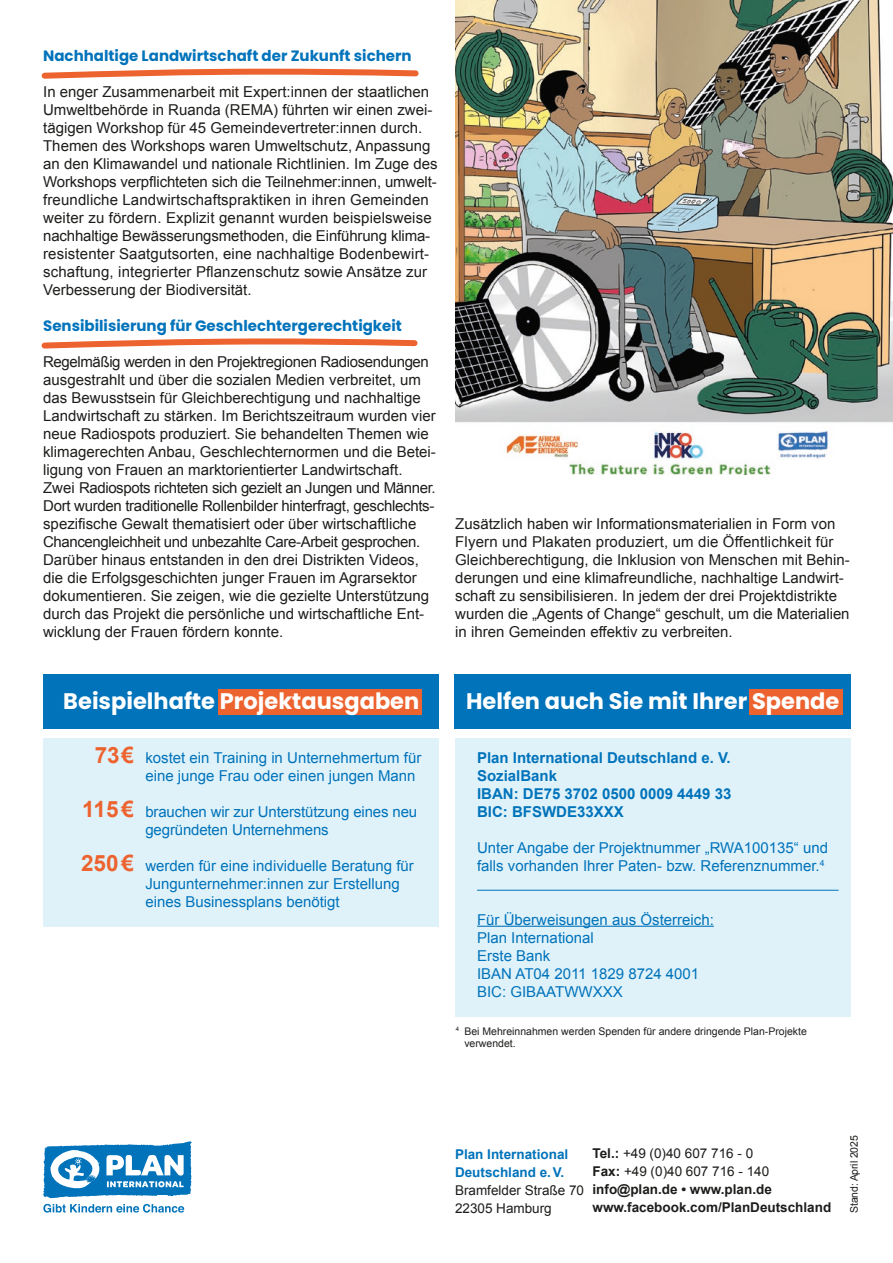
<style>
.page{position:relative;width:893px;height:1263px;background:#fff}
.page>*{position:absolute;margin:0;border:0;box-sizing:border-box;transform-origin:0 0}
.t1{font:700 22.5px "Poppins";color:#fff}
.t2{font:700 22.5px "Arial";color:#ed632f}
.t3{font:15px/18px "Arial";color:#1d1d1b}
.t4{font:15px/18px "Arial";color:#0073bb}
.t5{font:700 15px "Poppins";color:#0073bb}
.t6{font:700 15px/18px "Arial";color:#0073bb}
.t7{font:700 13.5px/18px "Arial";color:#1d1d1b}
.t8{font:700 13.5px/18px "Arial";color:#0073bb}
.t9{font:13.5px/18px "Arial";color:#1d1d1b}
.t10{font:10.5px/12px "Arial";color:#1d1d1b}
.s1{font-weight:400}
</style>
<div class="page">
<svg style="left:43px;top:1141px;width:149px;height:57px"></svg>
<svg style="left:43px;top:1204px;width:141px;height:8px"></svg>
<img style="left:455px;top:0;width:438px;height:475px">
<svg style="left:41px;top:338px;width:377px;height:11px"></svg>
<div style="left:43px;top:674px;width:395px;height:54px;background:#0073bb"></div>
<div style="left:43px;top:738px;width:396px;height:188px;background:#e0f2f9"></div>
<div style="left:218px;top:689px;width:203px;height:26px;background:#ed632f"></div>
<div style="left:456px;top:738px;width:395px;height:278px;background:#e0f2f9"></div>
<hr style="left:477px;top:926px;width:237px;height:1px;background:#0073bb">
<hr style="left:477px;top:890px;width:361px;height:1px;background:#0073bb">
<svg style="left:41px;top:68px;width:378px;height:11px"></svg>
<div style="left:454px;top:674px;width:396px;height:54px;background:#0073bb"></div>
<div style="left:749px;top:689px;width:94px;height:26px;background:#ed632f"></div>
<p class="t5" style="left:43px;top:47px;width:370px">Nachhaltige Landwirtschaft der Zukunft sichern</p>
<p class="t3" style="left:43px;top:82px;width:396px">In enger Zusammenarbeit mit Expert:innen der staatlichen Umweltbehörde in Ruanda (REMA) führten wir einen zwei&shy;tägigen Workshop für 45 Gemeindevertreter:innen durch.<br>Themen des Workshops waren Umweltschutz, Anpassung an den Klimawandel und nationale Richtlinien. Im Zuge des Workshops verpflichteten sich die Teilnehmer:innen, umwelt&shy;freundliche Landwirtschaftspraktiken in ihren Gemeinden weiter zu fördern. Explizit genannt wurden beispielsweise nachhaltige Bewässerungsmethoden, die Einführung klima&shy;resistenter Saatgutsorten, eine nachhaltige Bodenbewirt&shy;schaftung, integrierter Pflanzenschutz sowie Ansätze zur Verbesserung der Biodiversität.</p>
<p class="t5" style="left:43px;top:317px;width:360px">Sensibilisierung für Geschlechtergerechtigkeit</p>
<p class="t3" style="left:43px;top:352px;width:394px">Regelmäßig werden in den Projektregionen Radiosendungen ausgestrahlt und über die sozialen Medien verbreitet, um das Bewusstsein für Gleichberechtigung und nachhaltige Landwirtschaft zu stärken. Im Berichtszeitraum wurden vier neue Radiospots produziert. Sie behandelten Themen wie klimagerechten Anbau, Geschlechternormen und die Betei&shy;ligung von Frauen an marktorientierter Landwirtschaft.<br>Zwei Radiospots richteten sich gezielt an Jungen und Männer.<br>Dort wurden traditionelle Rollenbilder hinterfragt, geschlechts-- spezifische Gewalt thematisiert oder über wirtschaftliche Chancengleichheit und unbezahlte Care-Arbeit gesprochen.<br>Darüber hinaus entstanden in den drei Distrikten Videos, die die Erfolgsgeschichten junger Frauen im Agrarsektor dokumentieren. Sie zeigen, wie die gezielte Unterstützung durch das Projekt die persönliche und wirtschaftliche Ent&shy;wicklung der Frauen fördern konnte.</p>
<p class="t3" style="left:455px;top:514px;width:396px">Zusätzlich haben wir Informationsmaterialien in Form von Flyern und Plakaten produziert, um die Öffentlichkeit für Gleichberechtigung, die Inklusion von Menschen mit Behin&shy;derungen und eine klimafreundliche, nachhaltige Landwirt&shy;schaft zu sensibilisieren. In jedem der drei Projektdistrikte wurden die „Agents of Change“ geschult, um die Materialien in ihren Gemeinden effektiv zu verbreiten.</p>
<h1 class="t1" style="left:63px;top:688px;width:357px">Beispielhafte Projektausgaben</h1>
<h1 class="t2" style="left:95px;top:740px;width:40px">73€</h1>
<h1 class="t2" style="left:82px;top:794px;width:53px">115€</h1>
<h1 class="t2" style="left:81px;top:848px;width:54px">250€</h1>
<p class="t4" style="left:145px;top:748px;width:277px">kostet ein Training in Unternehmertum für eine junge Frau oder einen jungen Mann</p>
<p class="t4" style="left:145px;top:802px;width:273px">brauchen wir zur Unterstützung eines neu gegründeten Unternehmens</p>
<p class="t4" style="left:145px;top:856px;width:270px">werden für eine individuelle Beratung für<br>Jungunternehmer:innen zur Erstellung eines Businessplans benötigt</p>
<h1 class="t1" style="left:466px;top:688px;width:375px">Helfen auch Sie mit Ihrer Spende</h1>
<p class="t6" style="left:477px;top:749px;width:256px">Plan International Deutschland e. V.<br>SozialBank<br>IBAN: DE75 3702 0500 0009 4449 33<br>BIC: BFSWDE33XXX</p>
<p class="t4" style="left:477px;top:838px;width:353px">Unter Angabe der Projektnummer „RWA100135“ und falls vorhanden Ihrer Paten- bzw. Referenznummer.<sup>4</sup></p>
<p class="t4" style="left:477px;top:910px;width:238px">Für Überweisungen aus Österreich:<br>Plan International<br>Erste Bank<br>IBAN AT04 2011 1829 8724 4001<br>BIC: GIBAATWWXXX</p>
<p class="t10" style="left:464px;top:1025px;width:344px;text-indent:-9px"><sup>4</sup> Bei Mehreinnahmen werden Spenden für andere dringende Plan-Projekte verwendet.</p>
<p class="t8" style="left:455px;top:1145px;width:115px">Plan International<br>Deutschland e.V.</p>
<p class="t9" style="left:455px;top:1181px;width:131px">Bramfelder Straße 70<br>22305 Hamburg</p>
<p class="t7" style="left:592px;top:1145px;width:240px">Tel.: <span class="s1">+49 (0)40 607 716 - 0<br></span>Fax: <span class="s1">+49 (0)40 607 716 - 140 </span>info@plan.de • www.plan.de www.facebook.com/PlanDeutschland</p>
<p class="t10" style="left:848px;top:1213px;width:79px;rotate:-90deg">Stand: April 2025</p>
</div>
